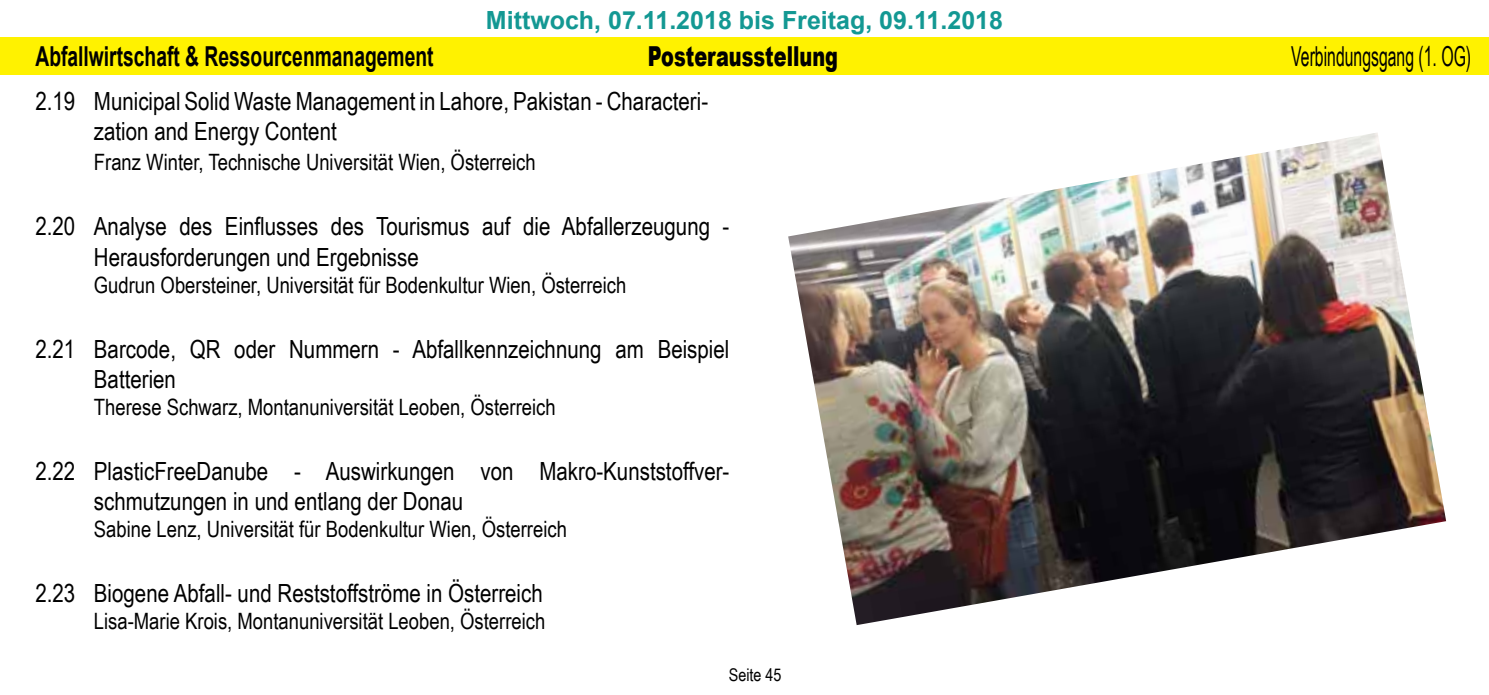
<style>
.page{position:relative;width:1489px;height:695px;background:#fff}
.page>*{position:absolute;margin:0;border:0;box-sizing:border-box;transform-origin:0 0}
.t1{font:700 27.5px "Arial";color:#000;scale:.7 1}
.t2{font:27.5px "Arial Narrow";color:#000;scale:.7 1}
.t3{font:900 27.5px "Arial";color:#000;scale:.7 1}
.t4{font:25px/30px "Arial Narrow";color:#000}
.t5{font:700 25px "Arial";color:#139893}
.t6{font:22.5px "Arial Narrow";color:#000}
.t7{font:17.5px "Arial Narrow";color:#000}
</style>
<div class="page">
<div style="left:0;top:37px;width:1488px;height:38px;background:#fff200"></div>
<img style="left:788px;top:133px;width:657px;height:492px">
<p class="t5" style="left:486px;top:2px;width:518px">Mittwoch, 07.11.2018 bis Freitag, 09.11.2018</p>
<p class="t1" style="left:35px;top:37px;width:570px">Abfallwirtschaft &amp; Ressourcenmanagement</p>
<p class="t3" style="left:647px;top:36px;width:273px">Posterausstellung</p>
<p class="t2" style="left:1291px;top:36px;width:258px">Verbindungsgang (1. OG)</p>
<p class="t4" style="left:35px;top:86px;width:41px">2.19</p>
<p class="t4" style="left:94px;top:86px;width:615px">Municipal Solid Waste Management in Lahore, Pakistan - Characteri&shy;zation and Energy Content</p>
<p class="t6" style="left:94px;top:146px;width:443px">Franz Winter, Technische Universität Wien, Österreich</p>
<p class="t4" style="left:35px;top:211px;width:41px">2.20</p>
<p class="t4" style="left:94px;top:211px;width:637px">Analyse des Einflusses des Tourismus auf die Abfallerzeugung -<br>Herausforderungen und Ergebnisse</p>
<p class="t6" style="left:94px;top:268px;width:534px">Gudrun Obersteiner, Universität für Bodenkultur Wien, Österreich</p>
<p class="t4" style="left:35px;top:333px;width:41px">2.21</p>
<p class="t4" style="left:94px;top:333px;width:637px">Barcode, QR oder Nummern - Abfallkennzeichnung am Beispiel<br>Batterien</p>
<p class="t6" style="left:94px;top:390px;width:463px">Therese Schwarz, Montanuniversität Leoben, Österreich</p>
<p class="t4" style="left:35px;top:455px;width:41px">2.22</p>
<p class="t4" style="left:35px;top:577px;width:41px">2.23</p>
<p class="t4" style="left:94px;top:455px;width:637px">PlasticFreeDanube - Auswirkungen von Makro-Kunststoffver&shy;schmutzungen in und entlang der Donau</p>
<p class="t6" style="left:94px;top:512px;width:474px">Sabine Lenz, Universität für Bodenkultur Wien, Österreich</p>
<p class="t4" style="left:94px;top:577px;width:450px">Biogene Abfall- und Reststoffströme in Österreich</p>
<p class="t6" style="left:94px;top:604px;width:453px">Lisa-Marie Krois, Montanuniversität Leoben, Österreich</p>
<p class="t7" style="left:728px;top:662px;width:54px">Seite 45</p>
</div>
